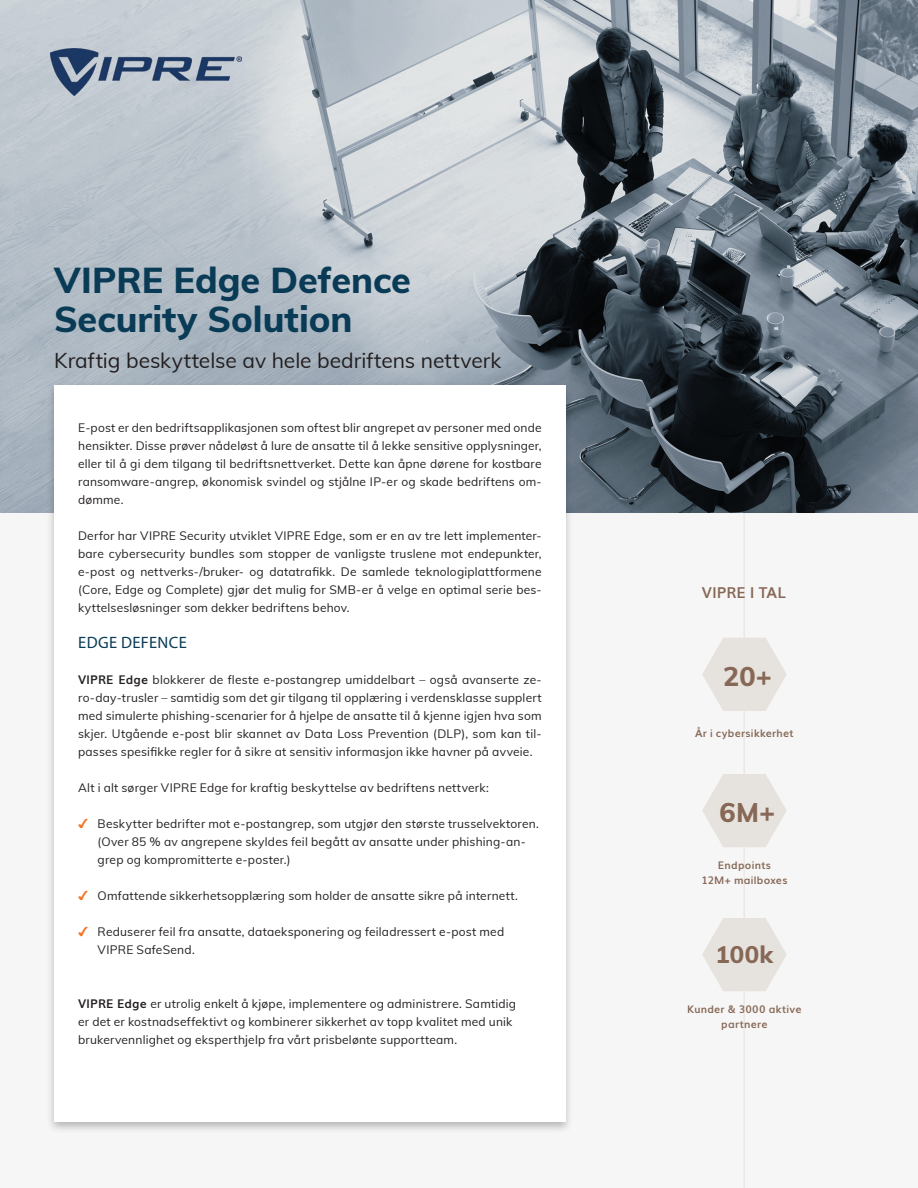
<style>
.page{position:relative;width:918px;height:1188px;background:#fff}
.page>*{position:absolute;margin:0;border:0;box-sizing:border-box;transform-origin:0 0}
.H1-Heading1{font:800 36px "Muli";color:#093b56}
.M-Metric{font:800 27px "Muli";color:#876856}
.M-Metric-2{font:800 24px "Muli";color:#876856}
.ST-Subtitle{font:21px "Muli";color:#231f20}
.H2-Heading2{font:16.5px "Myriad Pro";letter-spacing:.02em;color:#093b56}
.MH-MetricHeading{font:700 15px "Muli";letter-spacing:.005em;color:#876856}
.P1-ParagraphIntro{font:12px/18px "Muli";letter-spacing:.015em;color:#231f20;text-align:justify}
.H2-Heading2-2{font:12px/18px "Muli";letter-spacing:.015em;color:#231f20}
.MT-MetricText{font:700 10.5px/15px "Muli";letter-spacing:.03em;color:#876856;text-align:center}
.s1{font-weight:700}
.s2{font-family:"Arial Unicode MS";color:#f27322}
</style>
<div class="page">
<div style="left:0;top:511px;width:918px;height:677px;background:#f6f6f6"></div>
<hr style="left:744px;top:513px;width:1px;height:675px;background:#876856">
<img style="left:0;top:0;width:918px;height:513px">
<img style="left:51px;top:49px;width:190px;height:46px">
<div style="left:46px;top:381px;width:527px;height:753px;background:#231f20;opacity:.3"></div>
<div style="left:54px;top:385px;width:511px;height:736px;background:#fff"></div>
<svg style="left:702px;top:638px;width:85px;height:73px"></svg>
<svg style="left:702px;top:774px;width:85px;height:73px"></svg>
<svg style="left:702px;top:918px;width:85px;height:73px"></svg>
<p class="H1-Heading1" style="left:54px;top:253px;width:359px">VIPRE Edge Defence</p>
<p class="H1-Heading1" style="left:54px;top:292px;width:300px">Security Solution</p>
<p class="ST-Subtitle" style="left:54px;top:345px;width:449px">Kraftig beskyttelse av hele bedriftens nettverk</p>
<p class="P1-ParagraphIntro" style="left:78px;top:418px;width:465px">E-post er den bedriftsapplikasjonen som oftest blir angrepet av personer med onde hensikter. Disse prøver nådeløst å lure de ansatte til å lekke sensitive opplysninger, eller til å gi dem tilgang til bedriftsnettverket. Dette kan åpne dørene for kostbare ransomware-angrep, økonomisk svindel og stjålne IP-er og skade bedriftens om&shy;dømme.</p>
<p class="P1-ParagraphIntro" style="left:78px;top:526px;width:465px">Derfor har VIPRE Security utviklet VIPRE Edge, som er en av tre lett implementer&shy;bare cybersecurity bundles som stopper de vanligste truslene mot endepunkter, e-post og nettverks-/bruker- og datatrafikk. De samlede teknologiplattformene (Core, Edge og Complete) gjør det mulig for SMB-er å velge en optimal serie bes&shy;kyttelsesløsninger som dekker bedriftens behov.</p>
<p class="H2-Heading2" style="left:78px;top:632px;width:110px">EDGE DEFENCE</p>
<p class="P1-ParagraphIntro" style="left:78px;top:670px;width:465px"><span class="s1">VIPRE Edge</span> blokkerer de fleste e-postangrep umiddelbart – også avanserte ze&shy;ro-day-trusler – samtidig som det gir tilgang til opplæring i verdensklasse supplert med simulerte phishing-scenarier for å hjelpe de ansatte til å kjenne igjen hva som skjer. Utgående e-post blir skannet av Data Loss Prevention (DLP), som kan til&shy;passes spesifikke regler for å sikre at sensitiv informasjon ikke havner på avveie.</p>
<p class="P1-ParagraphIntro" style="left:78px;top:778px;width:412px">Alt i alt sørger VIPRE Edge for kraftig beskyttelse av bedriftens nettverk:</p>
<p class="P1-ParagraphIntro" style="left:98px;top:814px;width:443px;text-align:left;text-indent:-19px"><span class="s2">✔</span> Beskytter bedrifter mot e-postangrep, som utgjør den største trusselvektoren. (Over 85 % av angrepene skyldes feil begått av ansatte under phishing-an&shy;grep og kompromitterte e-poster.)</p>
<p class="P1-ParagraphIntro" style="left:78px;top:886px;width:441px"><span class="s2">✔</span> Omfattende sikkerhetsopplæring som holder de ansatte sikre på internett.</p>
<p class="P1-ParagraphIntro" style="left:98px;top:922px;width:408px;text-indent:-19px"><span class="s2">✔</span> Reduserer feil fra ansatte, dataeksponering og feiladressert e-post med<br>VIPRE SafeSend.</p>
<p class="H2-Heading2-2" style="left:78px;top:994px;width:440px"><span class="s1">VIPRE Edge</span> er utrolig enkelt å kjøpe, implementere og administrere. Samtidig er det er kostnadseffektivt og kombinerer sikkerhet av topp kvalitet med unik brukervennlighet og eksperthjelp fra vårt prisbelønte supportteam.</p>
<p class="MH-MetricHeading" style="left:702px;top:580px;width:86px">VIPRE I TAL</p>
<p class="M-Metric" style="left:723px;top:656px;width:50px">20+</p>
<p class="MT-MetricText" style="left:695px;top:725px;width:100px">År i cybersikkerhet</p>
<p class="M-Metric" style="left:720px;top:792px;width:57px">6M+</p>
<p class="MT-MetricText" style="left:701px;top:857px;width:88px">Endpoints<br>12M+ mailboxes</p>
<p class="M-Metric-2" style="left:716px;top:937px;width:59px">100k</p>
<p class="MT-MetricText" style="left:687px;top:1001px;width:116px">Kunder &amp; 3000 aktive partnere</p>
</div>
